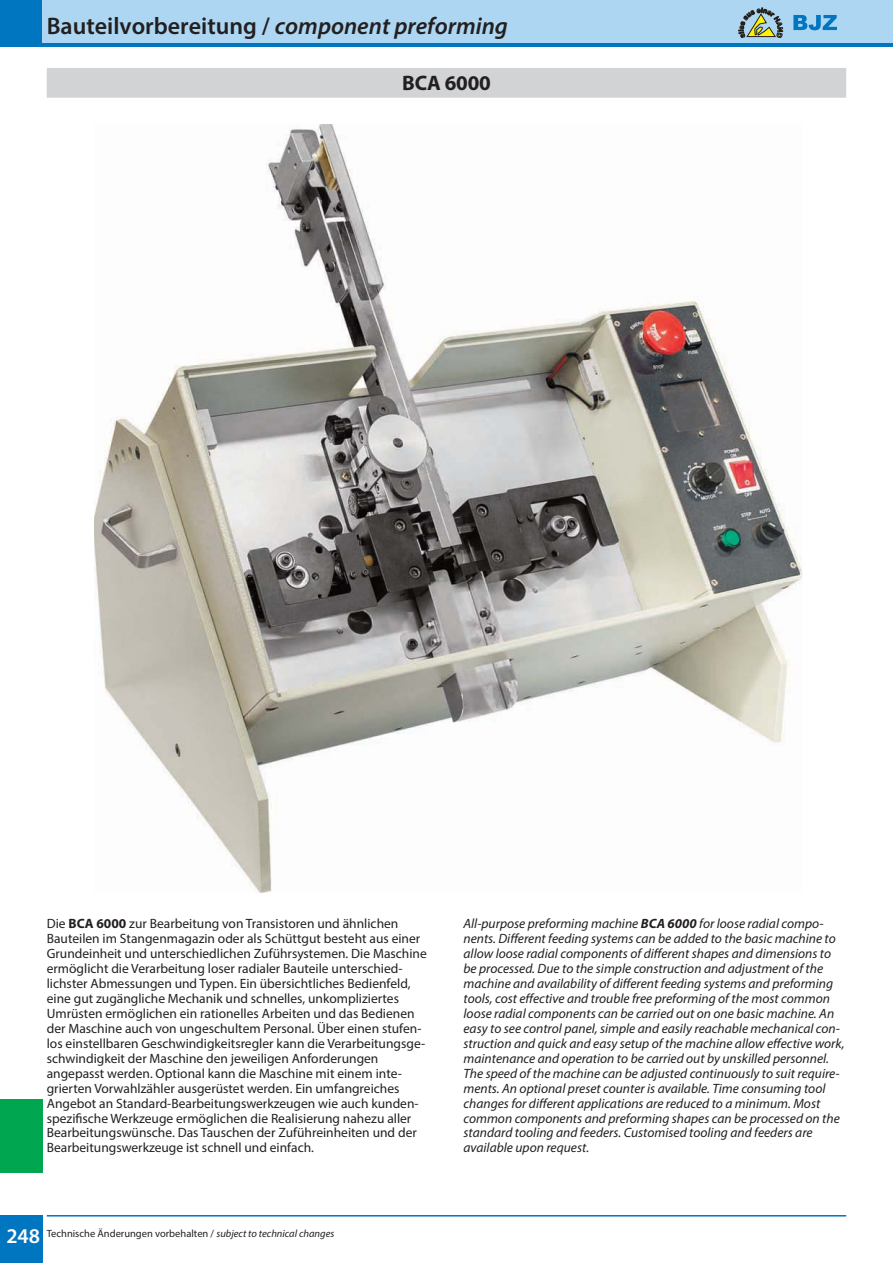
<style>
.page{position:relative;width:893px;height:1263px;background:#fff}
.page>*{position:absolute;margin:0;border:0;box-sizing:border-box;transform-origin:0 0}
.t1{font:600 24px "Myriad Pro";color:#231f20}
.t2{font:700 21px "Myriad Pro";letter-spacing:-.01em;color:#231f20}
.t3{font:600 21px "Myriad Pro";color:#fff}
.t4{font:italic 13.5px/15px "Myriad Pro";color:#231f20}
.t5{font:13.5px/15px "Myriad Pro";color:#231f20}
.t6{font:10.5px "Myriad Pro";color:#231f20}
.s1{font-style:italic}
.s2{font-weight:700}
</style>
<div class="page">
<img style="left:94px;top:124px;width:708px;height:769px">
<div style="left:0;top:0;width:892px;height:47px;background:#0076c0"></div>
<div style="left:42px;top:0;width:850px;height:43px;background:#acd6f2"></div>
<svg style="left:793px;top:15px;width:44px;height:15px"></svg>
<svg style="left:738px;top:8px;width:44px;height:30px"></svg>
<hr style="left:47px;top:1215px;width:799px;height:2px;background:#0076c0">
<div style="left:0;top:1215px;width:43px;height:48px;background:#0076c0"></div>
<div style="left:0;top:1099px;width:43px;height:74px;background:#00a650"></div>
<div style="left:47px;top:68px;width:799px;height:30px;background:#d1d3d4"></div>
<h1 class="t1" style="left:47px;top:17px;width:462px">Bauteilvorbereitung / <span class="s1">component preforming</span></h1>
<h2 class="t2" style="left:402px;top:75px;width:90px">BCA 6000</h2>
<p class="t5" style="left:47px;top:916px;width:381px">Die <span class="s2">BCA 6000</span> zur Bearbeitung von Transistoren und ähnlichen Bauteilen im Stangenmagazin oder als Schüttgut besteht aus einer Grundeinheit und unterschiedlichen Zuführsystemen. Die Maschine ermöglicht die Verarbeitung loser radialer Bauteile unterschied&shy;lichster Abmessungen und Typen. Ein übersichtliches Bedienfeld, eine gut zugängliche Mechanik und schnelles, unkompliziertes Umrüsten ermöglichen ein rationelles Arbeiten und das Bedienen der Maschine auch von ungeschultem Personal. Über einen stufen&shy;los einstellbaren Geschwindigkeitsregler kann die Verarbeitungsge&shy;schwindigkeit der Maschine den jeweiligen Anforderungen angepasst werden. Optional kann die Maschine mit einem inte&shy;grierten Vorwahlzähler ausgerüstet werden. Ein umfangreiches Angebot an Standard-Bearbeitungswerkzeugen wie auch kunden&shy;spezifische Werkzeuge ermöglichen die Realisierung nahezu aller Bearbeitungswünsche. Das Tauschen der Zuführeinheiten und der Bearbeitungswerkzeuge ist schnell und einfach.</p>
<p class="t6" style="left:47px;top:1229px;width:289px">Technische Änderungen vorbehalten / <span class="s1">subject to technical changes</span></p>
<h2 class="t3" style="left:6px;top:1228px;width:35px">248</h2>
<p class="t4" style="left:463px;top:916px;width:382px">All-purpose preforming machine <span class="s2">BCA 6000</span> for loose radial compo&shy;nents. Different feeding systems can be added to the basic machine to allow loose radial components of different shapes and dimensions to be processed. Due to the simple construction and adjustment of the machine and availability of different feeding systems and preforming tools, cost effective and trouble free preforming of the most common loose radial components can be carried out on one basic machine. An easy to see control panel, simple and easily reachable mechanical con&shy;struction and quick and easy setup of the machine allow effective work, maintenance and operation to be carried out by unskilled personnel.<br>The speed of the machine can be adjusted continuously to suit require&shy;ments. An optional preset counter is available. Time consuming tool changes for different applications are reduced to a minimum. Most common components and preforming shapes can be processed on the standard tooling and feeders. Customised tooling and feeders are available upon request.</p>
</div>
